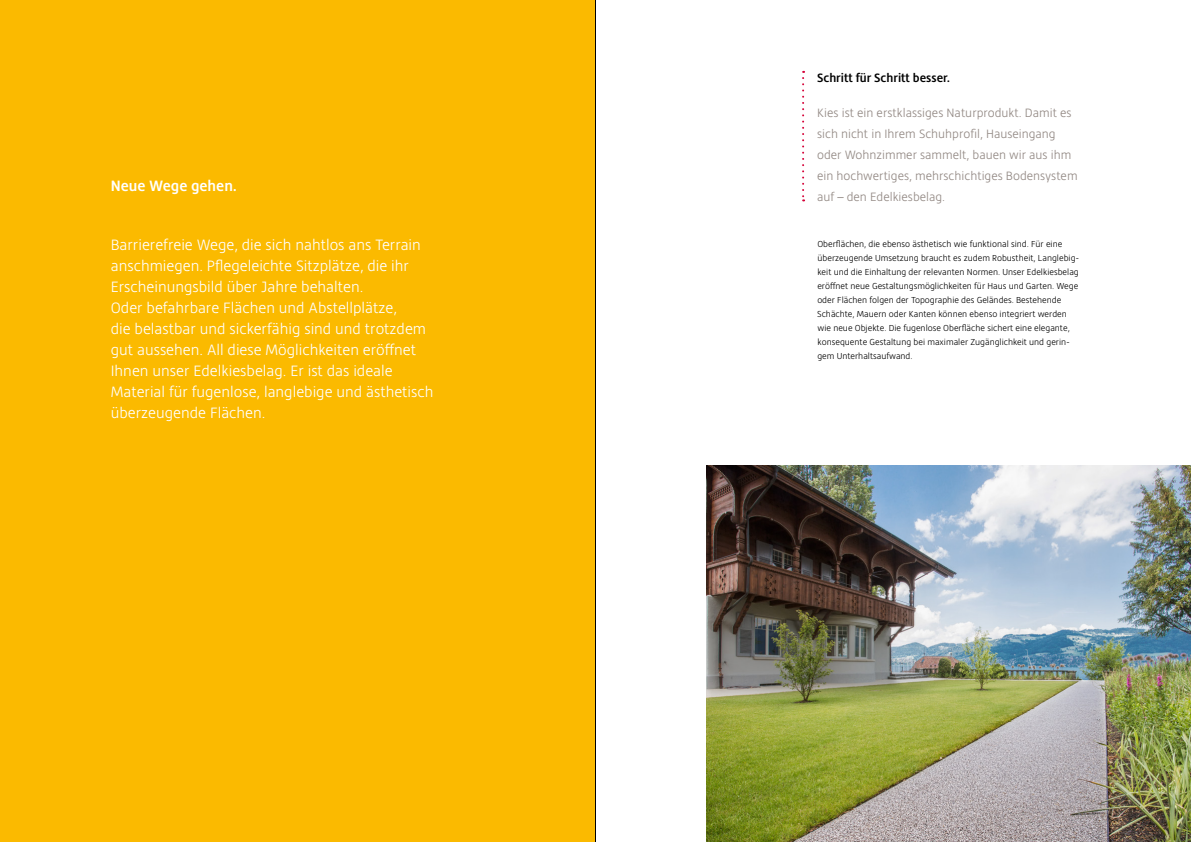
<style>
.page{position:relative;width:1191px;height:842px;background:#fff}
.page>*{position:absolute;margin:0;border:0;box-sizing:border-box;transform-origin:0 0}
.Leadtext_LT{font:300 15.5px/21px "Hedley New";color:#fff}
.T4_Leadtitel{font:500 15.5px "Hedley New";color:#fff}
.Leadtext_LT_Klein{font:300 12.5px/21px "Hedley New";color:#928883}
.T2_Seitentitel{font:500 12.5px "Hedley New";color:#000}
.Bodytext_BT{font:300 9px/14px "Hedley New";color:#000}
</style>
<div class="page">
<svg style="left:802px;top:71px;width:2px;height:130px"></svg>
<img style="left:706px;top:466px;width:485px;height:376px">
<div style="left:0;top:0;width:595px;height:842px;background:#fbba00"></div>
<hr style="left:595px;top:0;width:1px;height:842px;background:#000">
<p class="T4_Leadtitel" style="left:111px;top:177px;width:128px">Neue Wege gehen.</p>
<p class="Leadtext_LT" style="left:111px;top:234px;width:324px">Barrierefreie Wege, die sich nahtlos ans Terrain anschmiegen. Pflegeleichte Sitzplätze, die ihr Erscheinungsbild über Jahre behalten.<br>Oder befahrbare Flächen und Abstellplätze,<br>die belastbar und sickerfähig sind und trotzdem gut aussehen. All diese Möglichkeiten eröffnet Ihnen unser Edelkiesbelag. Er ist das ideale Material für fugenlose, langlebige und ästhetisch überzeugende Flächen.</p>
<p class="T2_Seitentitel" style="left:817px;top:71px;width:134px">Schritt für Schritt besser.</p>
<p class="Leadtext_LT_Klein" style="left:817px;top:103px;width:262px">Kies ist ein erstklassiges Naturprodukt. Damit es sich nicht in Ihrem Schuhprofil, Hauseingang oder Wohnzimmer sammelt, bauen wir aus ihm ein hochwertiges, mehrschichtiges Bodensystem auf – den Edelkiesbelag.</p>
<p class="Bodytext_BT" style="left:817px;top:237px;width:264px">Oberflächen, die ebenso ästhetisch wie funktional sind. Für eine überzeugende Umsetzung braucht es zudem Robustheit, Langlebig&shy;keit und die Einhaltung der relevanten Normen. Unser Edelkiesbelag eröffnet neue Gestaltungsmöglichkeiten für Haus und Garten. Wege oder Flächen folgen der Topographie des Geländes. Bestehende Schächte, Mauern oder Kanten können ebenso integriert werden wie neue Objekte. Die fugenlose Oberfläche sichert eine elegante, konsequente Gestaltung bei maximaler Zugänglichkeit und gerin&shy;gem Unterhaltsaufwand.</p>
</div>
